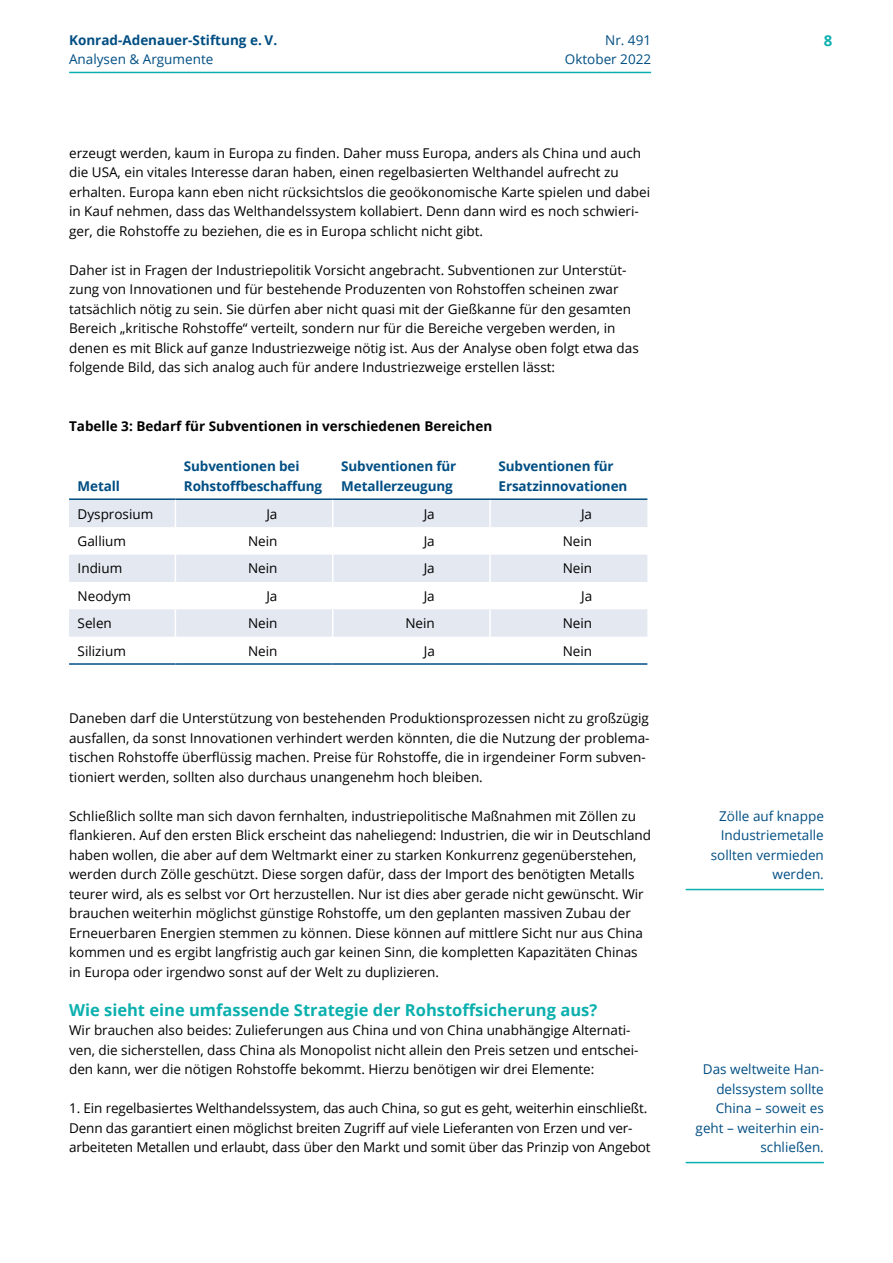
<style>
.page{position:relative;width:893px;height:1263px;background:#fff}
.page>*{position:absolute;margin:0;border:0;box-sizing:border-box;transform-origin:0 0}
.t1{font:700 16.5px "Open Sans";color:#0bb0ae}
.t2{font:700 15px "Open Sans";color:#0bb0ae}
.t3{font:13.5px/19.5px "Open Sans";color:#000}
.t4{font:13.5px/19.5px "Open Sans";color:#004e83;text-align:right}
.t5{font:700 13.5px/19.5px "Open Sans";letter-spacing:-.01em;color:#004e83}
.t6{font:700 13.5px "Open Sans";color:#000}
</style>
<div class="page">
<hr style="left:69px;top:72px;width:582px;height:1px;background:#0bb0ae">
<hr style="left:175px;top:663px;width:158px;height:2px;background:#004e83">
<hr style="left:333px;top:663px;width:157px;height:2px;background:#004e83">
<hr style="left:490px;top:663px;width:157px;height:2px;background:#004e83">
<hr style="left:69px;top:498px;width:106px;height:2px;background:#004e83">
<hr style="left:175px;top:498px;width:158px;height:2px;background:#004e83">
<hr style="left:333px;top:498px;width:157px;height:2px;background:#004e83">
<hr style="left:490px;top:498px;width:157px;height:2px;background:#004e83">
<svg style="left:69px;top:499px;width:578px;height:138px"></svg>
<hr style="left:69px;top:663px;width:106px;height:2px;background:#004e83">
<hr style="left:686px;top:889px;width:138px;height:1px;background:#0bb0ae">
<hr style="left:686px;top:1162px;width:138px;height:1px;background:#0bb0ae">
<p class="t5" style="left:69px;top:30px;width:210px">Konrad-Adenauer-Stiftung e. V.</p>
<p class="t2" style="left:824px;top:30px;width:10px">8</p>
<p class="t4" style="left:69px;top:49px;width:146px">Analysen &amp; Argumente</p>
<p class="t4" style="left:565px;top:30px;width:88px">Nr. 491<br>Oktober 2022</p>
<p class="t3" style="left:69px;top:143px;width:582px">erzeugt werden, kaum in Europa zu finden. Daher muss Europa, anders als China und auch die USA, ein vitales Interesse daran haben, einen regelbasierten Welthandel aufrecht zu erhalten. Europa kann eben nicht rücksichtslos die geoökonomische Karte spielen und dabei in Kauf nehmen, dass das Welthandelssystem kollabiert. Denn dann wird es noch schwieri&shy;ger, die Rohstoffe zu beziehen, die es in Europa schlicht nicht gibt.</p>
<p class="t3" style="left:69px;top:260px;width:571px">Daher ist in Fragen der Industriepolitik Vorsicht angebracht. Subventionen zur Unterstüt&shy;zung von Innovationen und für bestehende Produzenten von Rohstoffen scheinen zwar tatsächlich nötig zu sein. Sie dürfen aber nicht quasi mit der Gießkanne für den gesamten Bereich „kritische Rohstoffe“ verteilt, sondern nur für die Bereiche vergeben werden, in denen es mit Blick auf ganze Industriezweige nötig ist. Aus der Analyse oben folgt etwa das folgende Bild, das sich analog auch für andere Industriezweige erstellen lässt:</p>
<p class="t6" style="left:69px;top:416px;width:425px">Tabelle 3: Bedarf für Subventionen in verschiedenen Bereichen</p>
<p class="t5" style="left:78px;top:476px;width:44px">Metall</p>
<p class="t5" style="left:184px;top:456px;width:140px">Subventionen bei<br>Rohstoffbeschaffung</p>
<p class="t5" style="left:341px;top:456px;width:117px">Subventionen für<br>Metallerzeugung</p>
<p class="t5" style="left:499px;top:456px;width:130px">Subventionen für<br>Ersatzinnovationen</p>
<p class="t3" style="left:78px;top:504px;width:77px">Dysprosium</p>
<p class="t3" style="left:266px;top:504px;width:13px">Ja</p>
<p class="t3" style="left:424px;top:504px;width:13px">Ja</p>
<p class="t3" style="left:581px;top:504px;width:13px">Ja</p>
<p class="t3" style="left:78px;top:531px;width:50px">Gallium</p>
<p class="t3" style="left:248px;top:531px;width:31px">Nein</p>
<p class="t3" style="left:424px;top:531px;width:13px">Ja</p>
<p class="t3" style="left:563px;top:531px;width:31px">Nein</p>
<p class="t3" style="left:78px;top:558px;width:46px">Indium</p>
<p class="t3" style="left:248px;top:558px;width:31px">Nein</p>
<p class="t3" style="left:424px;top:558px;width:13px">Ja</p>
<p class="t3" style="left:563px;top:558px;width:31px">Nein</p>
<p class="t3" style="left:78px;top:586px;width:55px">Neodym</p>
<p class="t3" style="left:266px;top:586px;width:13px">Ja</p>
<p class="t3" style="left:424px;top:586px;width:13px">Ja</p>
<p class="t3" style="left:581px;top:586px;width:13px">Ja</p>
<p class="t3" style="left:78px;top:613px;width:36px">Selen</p>
<p class="t3" style="left:248px;top:613px;width:31px">Nein</p>
<p class="t3" style="left:405px;top:613px;width:31px">Nein</p>
<p class="t3" style="left:563px;top:613px;width:31px">Nein</p>
<p class="t3" style="left:78px;top:640px;width:50px">Silizium</p>
<p class="t3" style="left:248px;top:640px;width:31px">Nein</p>
<p class="t3" style="left:424px;top:640px;width:13px">Ja</p>
<p class="t3" style="left:563px;top:640px;width:31px">Nein</p>
<p class="t3" style="left:69px;top:708px;width:582px">Daneben darf die Unterstützung von bestehenden Produktionsprozessen nicht zu großzügig ausfallen, da sonst Innovationen verhindert werden könnten, die die Nutzung der problema&shy;tischen Rohstoffe überflüssig machen. Preise für Rohstoffe, die in irgendeiner Form subven&shy;tioniert werden, sollten also durchaus unangenehm hoch bleiben.</p>
<p class="t3" style="left:69px;top:806px;width:584px">Schließlich sollte man sich davon fernhalten, industriepolitische Maßnahmen mit Zöllen zu flankieren. Auf den ersten Blick erscheint das naheliegend: Industrien, die wir in Deutschland haben wollen, die aber auf dem Weltmarkt einer zu starken Konkurrenz gegenüberstehen, werden durch Zölle geschützt. Diese sorgen dafür, dass der Import des benötigten Metalls teurer wird, als es selbst vor Ort herzustellen. Nur ist dies aber gerade nicht gewünscht. Wir brauchen weiterhin möglichst günstige Rohstoffe, um den geplanten massiven Zubau der Erneuerbaren Energien stemmen zu können. Diese können auf mittlere Sicht nur aus China kommen und es ergibt langfristig auch gar keinen Sinn, die kompletten Kapazitäten Chinas in Europa oder irgendwo sonst auf der Welt zu duplizieren.</p>
<p class="t1" style="left:69px;top:998px;width:530px">Wie sieht eine umfassende Strategie der Rohstoffsicherung aus?</p>
<p class="t3" style="left:69px;top:1020px;width:571px">Wir brauchen also beides: Zulieferungen aus China und von China unabhängige Alternati&shy;ven, die sicherstellen, dass China als Monopolist nicht allein den Preis setzen und entschei&shy;den kann, wer die nötigen Rohstoffe bekommt. Hierzu benötigen wir drei Elemente:</p>
<p class="t3" style="left:69px;top:1098px;width:583px">1. Ein regelbasiertes Welthandelssystem, das auch China, so gut es geht, weiterhin einschließt.<br>Denn das garantiert einen möglichst breiten Zugriff auf viele Lieferanten von Erzen und ver&shy;arbeiteten Metallen und erlaubt, dass über den Markt und somit über das Prinzip von Angebot</p>
<p class="t4" style="left:711px;top:806px;width:115px">Zölle auf knappe<br>Industriemetalle sollten vermieden werden.</p>
<p class="t4" style="left:696px;top:1059px;width:130px">Das weltweite Han&shy;delssystem sollte<br>China – soweit es geht – weiterhin ein&shy;schließen.</p>
</div>
